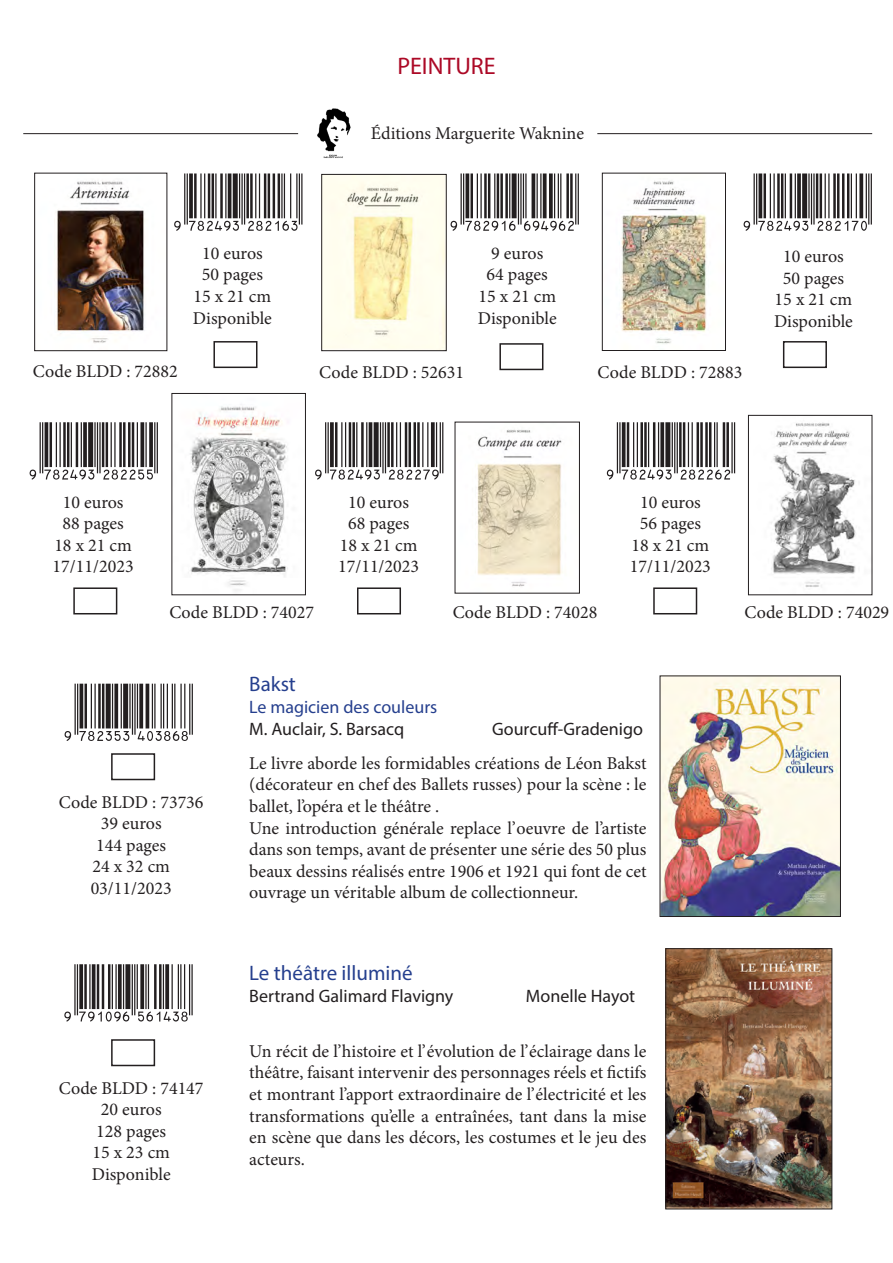
<style>
.page{position:relative;width:893px;height:1263px;background:#fff}
.page>*{position:absolute;margin:0;border:0;box-sizing:border-box;transform-origin:0 0}
.t1{font:24px "Myriad Pro";color:#ac0926}
.t2{font:21px "Myriad Pro";color:#253f8e}
.t3{font:18px/21.6px "Minion Pro";color:#231f20;text-align:justify}
.t4{font:18px "Myriad Pro";color:#231f20}
.t5{font:18px "Myriad Pro";color:#253f8e}
</style>
<div class="page">
<div style="left:213px;top:341px;width:44px;height:27px;border:2px solid #231f20"></div>
<div style="left:499px;top:343px;width:44px;height:27px;border:2px solid #231f20"></div>
<div style="left:783px;top:341px;width:44px;height:27px;border:2px solid #231f20"></div>
<div style="left:73px;top:587px;width:44px;height:27px;border:2px solid #231f20"></div>
<div style="left:357px;top:587px;width:44px;height:27px;border:2px solid #231f20"></div>
<div style="left:653px;top:587px;width:44px;height:27px;border:2px solid #231f20"></div>
<img style="left:317px;top:108px;width:34px;height:50px">
<img style="left:619px;top:181px;width:88px;height:163px">
<div style="left:602px;top:173px;width:124px;height:178px;border:1px solid #231f20"></div>
<img style="left:56px;top:181px;width:89px;height:162px">
<div style="left:34px;top:173px;width:133px;height:178px;border:1px solid #231f20"></div>
<img style="left:323px;top:176px;width:121px;height:173px">
<div style="left:321px;top:174px;width:125px;height:177px;border:1px solid #231f20"></div>
<img style="left:190px;top:406px;width:98px;height:185px">
<div style="left:172px;top:393px;width:134px;height:202px;border:1px solid #231f20"></div>
<img style="left:477px;top:429px;width:86px;height:158px">
<img style="left:770px;top:422px;width:86px;height:165px">
<div style="left:748px;top:415px;width:124px;height:180px;border:1px solid #231f20"></div>
<div style="left:111px;top:753px;width:44px;height:27px;border:2px solid #231f20"></div>
<div style="left:111px;top:1039px;width:44px;height:27px;border:2px solid #231f20"></div>
<img style="left:668px;top:950px;width:162px;height:257px">
<div style="left:666px;top:948px;width:166px;height:261px;border:1px solid #231f20"></div>
<hr style="left:597px;top:133px;width:275px;height:1px;background:#231f20">
<hr style="left:23px;top:133px;width:275px;height:1px;background:#231f20">
<img style="left:662px;top:678px;width:177px;height:237px">
<div style="left:660px;top:676px;width:181px;height:241px;border:1px solid #231f20"></div>
<p class="t1" style="left:397px;top:51px;width:100px">PEINTURE</p>
<p class="t3" style="left:371px;top:123px;width:215px">Éditions Marguerite Waknine</p>
<p class="t3" style="left:202px;top:242px;width:62px">10 euros</p>
<p class="t3" style="left:202px;top:264px;width:63px">50 pages</p>
<p class="t3" style="left:194px;top:286px;width:79px">15 x 21 cm</p>
<p class="t3" style="left:193px;top:307px;width:80px">Disponible</p>
<p class="t3" style="left:491px;top:242px;width:54px">9 euros</p>
<p class="t3" style="left:487px;top:264px;width:63px">64 pages</p>
<p class="t3" style="left:478px;top:286px;width:79px">15 x 21 cm</p>
<p class="t3" style="left:478px;top:307px;width:80px">Disponible</p>
<p class="t3" style="left:33px;top:360px;width:146px">Code BLDD : 72882</p>
<p class="t3" style="left:319px;top:361px;width:146px">Code BLDD : 52631</p>
<p class="t3" style="left:598px;top:361px;width:146px">Code BLDD : 72883</p>
<p class="t3" style="left:783px;top:246px;width:62px">10 euros</p>
<p class="t3" style="left:783px;top:267px;width:63px">50 pages</p>
<p class="t3" style="left:775px;top:289px;width:79px">15 x 21 cm</p>
<p class="t3" style="left:774px;top:310px;width:80px">Disponible</p>
<p class="t3" style="left:63px;top:491px;width:62px">10 euros</p>
<p class="t3" style="left:63px;top:513px;width:63px">88 pages</p>
<p class="t3" style="left:54px;top:534px;width:79px">18 x 21 cm</p>
<p class="t3" style="left:53px;top:556px;width:83px">17/11/2023</p>
<p class="t3" style="left:348px;top:491px;width:62px">10 euros</p>
<p class="t3" style="left:348px;top:513px;width:63px">68 pages</p>
<p class="t3" style="left:340px;top:534px;width:79px">18 x 21 cm</p>
<p class="t3" style="left:338px;top:556px;width:83px">17/11/2023</p>
<p class="t3" style="left:640px;top:491px;width:62px">10 euros</p>
<p class="t3" style="left:640px;top:513px;width:63px">56 pages</p>
<p class="t3" style="left:632px;top:534px;width:79px">18 x 21 cm</p>
<p class="t3" style="left:630px;top:556px;width:83px">17/11/2023</p>
<p class="t3" style="left:169px;top:601px;width:146px">Code BLDD : 74027</p>
<p class="t3" style="left:453px;top:601px;width:146px">Code BLDD : 74028</p>
<p class="t3" style="left:59px;top:791px;width:146px">Code BLDD : 73736</p>
<p class="t3" style="left:101px;top:813px;width:62px">39 euros</p>
<p class="t3" style="left:96px;top:834px;width:71px">144 pages</p>
<p class="t3" style="left:92px;top:856px;width:79px">24 x 32 cm</p>
<p class="t3" style="left:91px;top:877px;width:83px">03/11/2023</p>
<p class="t3" style="left:59px;top:1077px;width:146px">Code BLDD : 74147</p>
<p class="t3" style="left:101px;top:1099px;width:62px">20 euros</p>
<p class="t3" style="left:96px;top:1120px;width:71px">128 pages</p>
<p class="t3" style="left:92px;top:1142px;width:79px">15 x 23 cm</p>
<p class="t3" style="left:92px;top:1163px;width:80px">Disponible</p>
<p class="t2" style="left:249px;top:671px;width:48px">Bakst</p>
<p class="t5" style="left:249px;top:696px;width:190px">Le magicien des couleurs</p>
<p class="t4" style="left:249px;top:717px;width:157px">M. Auclair, S. Barsacq</p>
<p class="t4" style="left:492px;top:717px;width:152px">Gourcuff-Gradenigo</p>
<p class="t3" style="left:249px;top:752px;width:399px">Le livre aborde les formidables créations de Léon Bakst (décorateur en chef des Ballets russes) pour la scène : le ballet, l’opéra et le théâtre .</p>
<p class="t3" style="left:249px;top:817px;width:399px">Une introduction générale replace l’oeuvre de l’artiste dans son temps, avant de présenter une série des 50 plus beaux dessins réalisés entre 1906 et 1921 qui font de cet ouvrage un véritable album de collectionneur.</p>
<p class="t2" style="left:249px;top:960px;width:165px">Le théâtre illuminé</p>
<p class="t4" style="left:249px;top:985px;width:206px">Bertrand Galimard Flavigny</p>
<p class="t4" style="left:526px;top:985px;width:111px">Monelle Hayot</p>
<p class="t3" style="left:249px;top:1040px;width:399px">Un récit de l’histoire et l’évolution de l’éclairage dans le théâtre, faisant intervenir des personnages réels et fictifs et montrant l’apport extraordinaire de l’électricité et les transformations qu’elle a entraînées, tant dans la mise en scène que dans les décors, les costumes et le jeu des acteurs.</p>
<p class="t3" style="left:744px;top:601px;width:146px">Code BLDD : 74029</p>
</div>
